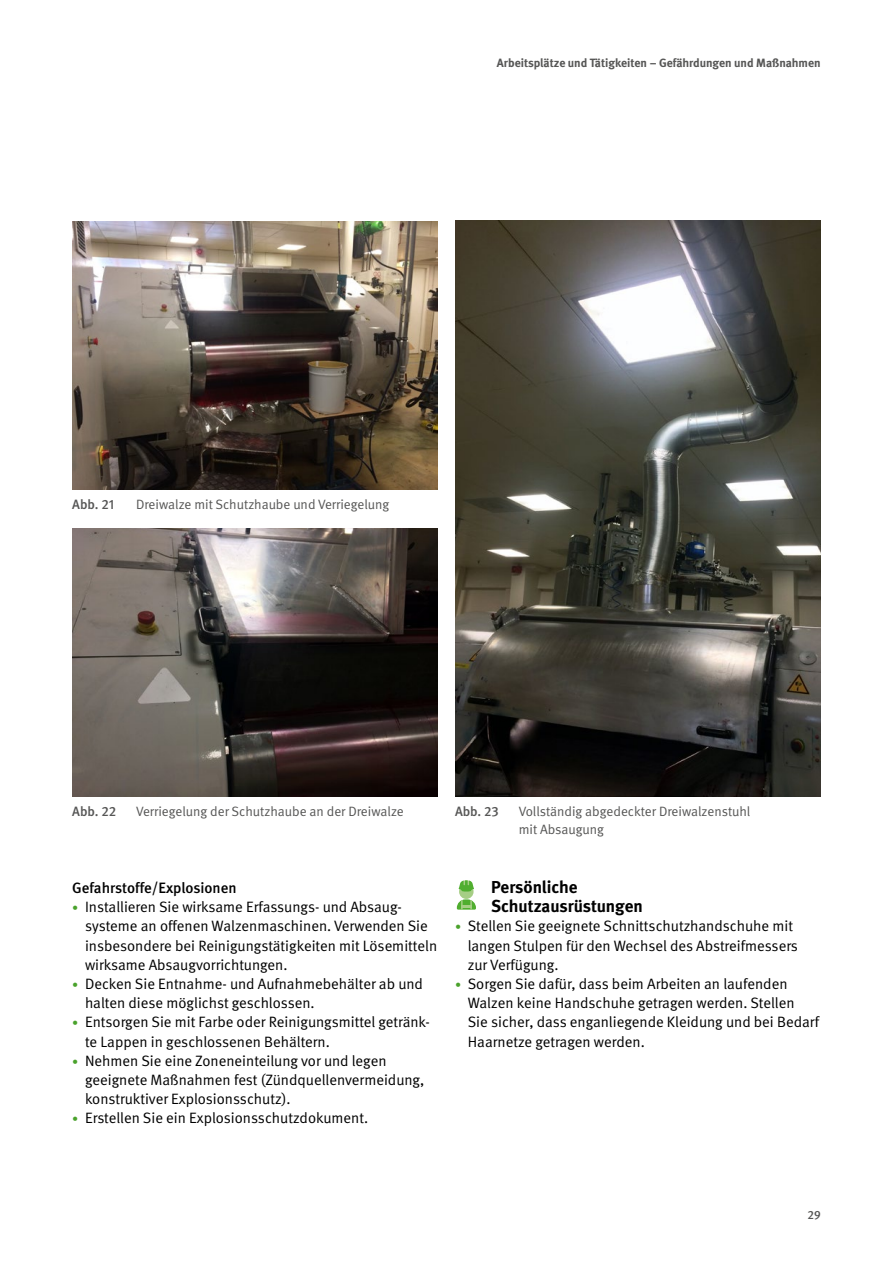
<style>
.page{position:relative;width:893px;height:1263px;background:#fff}
.page>*{position:absolute;margin:0;border:0;box-sizing:border-box;transform-origin:0 0}
.t1{font:700 17.25px/19.2px "DGUV Meta";color:#000}
.t2{font:15px/19.2px "DGUV Meta";color:#000}
.t3{font:500 15px "DGUV Meta";color:#000}
.t4{font:13.5px/18px "DGUV Meta";color:#565655}
.t5{font:500 13.5px "DGUV Meta";letter-spacing:-.01em;color:#565655}
.t6{font:700 12px "DGUV Meta";color:#565655}
.t7{font:500 12px "DGUV Meta";color:#565655}
.s1{font-size:12px;color:#4aa22c}
</style>
<div class="page">
<svg style="left:457px;top:880px;width:19px;height:30px"></svg>
<img style="left:72px;top:221px;width:366px;height:269px">
<img style="left:72px;top:528px;width:366px;height:269px">
<img style="left:455px;top:221px;width:366px;height:576px">
<p class="t6" style="left:497px;top:56px;width:325px">Arbeitsplätze und Tätigkeiten – Gefährdungen und Maßnahmen</p>
<p class="t5" style="left:72px;top:496px;width:43px">Abb. 21</p>
<p class="t4" style="left:136px;top:495px;width:255px">Dreiwalze mit Schutzhaube und Verriegelung</p>
<p class="t5" style="left:72px;top:803px;width:46px">Abb. 22</p>
<p class="t4" style="left:136px;top:803px;width:269px">Verriegelung der Schutzhaube an der Dreiwalze</p>
<p class="t5" style="left:455px;top:803px;width:45px">Abb. 23</p>
<p class="t4" style="left:519px;top:803px;width:233px">Vollständig abgedeckter Dreiwalzenstuhl mit Absaugung</p>
<p class="t3" style="left:72px;top:879px;width:166px">Gefahrstoffe/Explosionen</p>
<p class="t2" style="left:85px;top:898px;width:354px;text-indent:-13px"><span class="s1">•</span> Installieren Sie wirksame Erfassungs- und Absaug&shy;systeme an offenen Walzenmaschinen. Verwenden Sie insbesondere bei Reinigungstätigkeiten mit Lösemitteln wirksame Absaugvorrichtungen.</p>
<p class="t2" style="left:85px;top:974px;width:339px;text-indent:-13px"><span class="s1">•</span> Decken Sie Entnahme- und Aufnahmebehälter ab und halten diese möglichst geschlossen.</p>
<p class="t2" style="left:85px;top:1013px;width:346px;text-indent:-13px"><span class="s1">•</span> Entsorgen Sie mit Farbe oder Reinigungsmittel getränk&shy;te Lappen in geschlossenen Behältern.</p>
<p class="t2" style="left:85px;top:1051px;width:341px;text-indent:-13px"><span class="s1">•</span> Nehmen Sie eine Zoneneinteilung vor und legen geeignete Maßnahmen fest (Zündquellenvermeidung, konstruktiver Explosionsschutz).</p>
<p class="t2" style="left:72px;top:1109px;width:297px"><span class="s1">•</span> Erstellen Sie ein Explosionsschutzdokument.</p>
<p class="t1" style="left:491px;top:878px;width:153px">Persönliche<br>Schutzausrüstungen</p>
<p class="t2" style="left:468px;top:917px;width:332px;text-indent:-13px"><span class="s1">•</span> Stellen Sie geeignete Schnittschutzhandschuhe mit langen Stulpen für den Wechsel des Abstreifmessers zur Verfügung.</p>
<p class="t2" style="left:468px;top:974px;width:353px;text-indent:-13px"><span class="s1">•</span> Sorgen Sie dafür, dass beim Arbeiten an laufenden Walzen keine Handschuhe getragen werden. Stellen<br>Sie sicher, dass enganliegende Kleidung und bei Bedarf Haarnetze getragen werden.</p>
<p class="t7" style="left:807px;top:1208px;width:15px">29</p>
</div>
